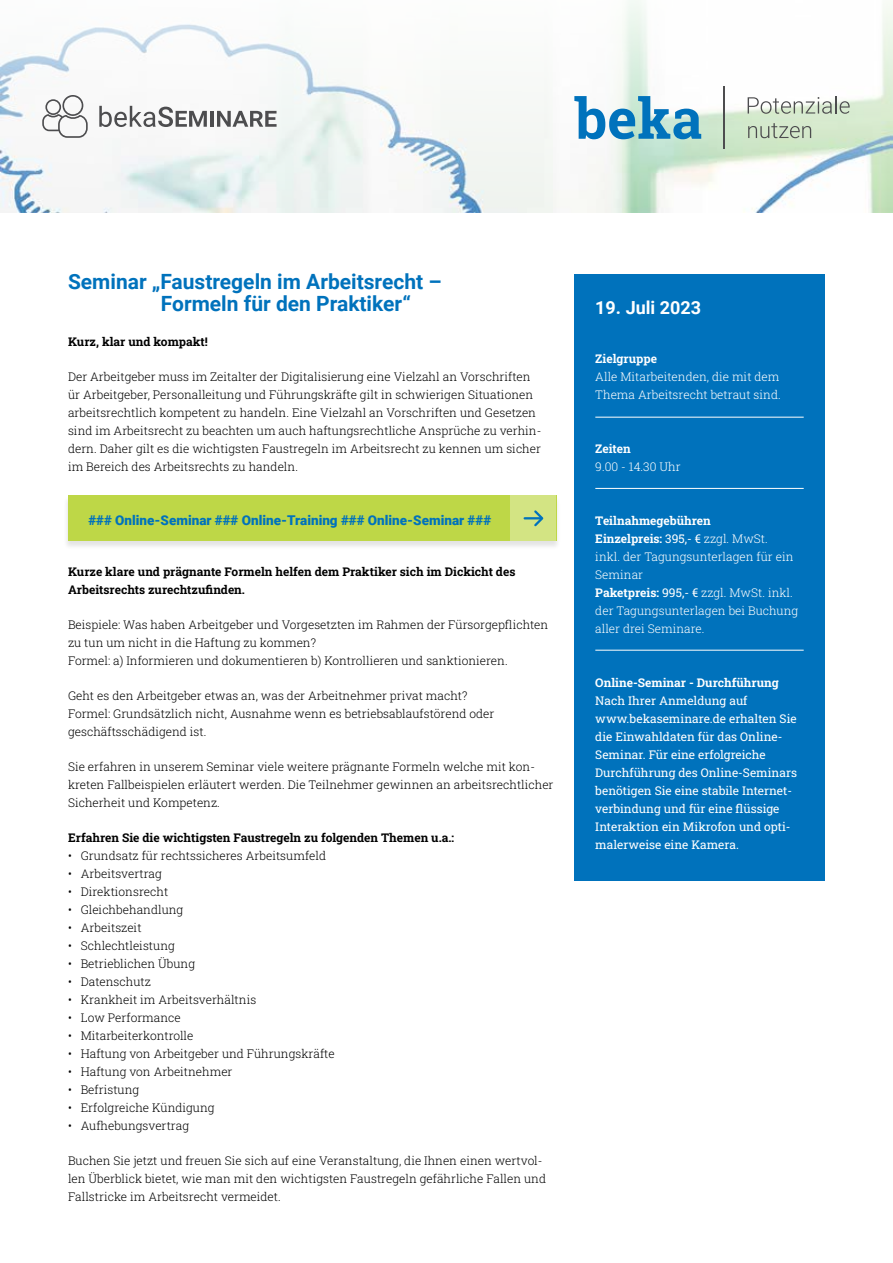
<style>
.page{position:relative;width:893px;height:1263px;background:#fff}
.page>*{position:absolute;margin:0;border:0;box-sizing:border-box;transform-origin:0 0}
.t1{font:700 21px/22.5px "Roboto";color:#0072bc}
.t2{font:700 18px "Roboto";color:#fff}
.t3{font:900 13.5px "Roboto";color:#0072bc}
.t4{font:300 12px/18px "Roboto Slab";color:#000}
.t5{font:12px/18px "Roboto Slab";color:#fff}
.t6{font:300 12px/18px "Roboto Slab";color:#fff}
.t7{font:700 12px/18px "Roboto Slab";color:#000}
.t8{font:700 12px "Roboto Slab";color:#fff}
.s1{font-weight:700}
.s2{font-weight:400}
</style>
<div class="page">
<svg style="left:0;top:0;width:893px;height:213px"></svg>
<svg style="left:574px;top:96px;width:127px;height:43px"></svg>
<hr style="left:724px;top:86px;width:1px;height:63px;background:#4d4d4f">
<svg style="left:748px;top:123px;width:63px;height:15px"></svg>
<svg style="left:748px;top:96px;width:102px;height:18px"></svg>
<svg style="left:99px;top:106px;width:108px;height:21px"></svg>
<hr style="left:210px;top:111px;width:4px;height:16px;background:#4d4d4f">
<svg style="left:217px;top:111px;width:60px;height:16px"></svg>
<svg style="left:42px;top:95px;width:46px;height:43px"></svg>
<div style="left:63px;top:495px;width:498px;height:55px;background:#000;opacity:.11"></div>
<div style="left:68px;top:496px;width:488px;height:45px;background:#bed747"></div>
<div style="left:511px;top:496px;width:45px;height:45px;background:#d3e483"></div>
<svg style="left:525px;top:510px;width:19px;height:17px"></svg>
<div style="left:574px;top:274px;width:251px;height:606px;background:#0072bc"></div>
<hr style="left:595px;top:417px;width:209px;height:1px;background:#fff">
<hr style="left:595px;top:488px;width:209px;height:1px;background:#fff">
<hr style="left:595px;top:650px;width:209px;height:1px;background:#fff">
<h1 class="t1" style="left:161px;top:269px;width:282px;text-indent:-93px">Seminar „Faustregeln im Arbeitsrecht –<br>Formeln für den Praktiker“</h1>
<p class="t7" style="left:68px;top:332px;width:141px">Kurz, klar und kompakt!</p>
<p class="t4" style="left:68px;top:367px;width:475px">Der Arbeitgeber muss im Zeitalter der Digitalisierung eine Vielzahl an Vorschriften ür Arbeitgeber, Personalleitung und Führungskräfte gilt in schwierigen Situationen arbeitsrechtlich kompetent zu handeln. Eine Vielzahl an Vorschriften und Gesetzen sind im Arbeitsrecht zu beachten um auch haftungsrechtliche Ansprüche zu verhin&shy;dern. Daher gilt es die wichtigsten Faustregeln im Arbeitsrecht zu kennen um sicher im Bereich des Arbeitsrechts zu handeln.</p>
<p class="t3" style="left:88px;top:511px;width:404px">### Online-Seminar ### Online-Training ### Online-Seminar ###</p>
<p class="t7" style="left:68px;top:562px;width:449px">Kurze klare und prägnante Formeln helfen dem Praktiker sich im Dickicht des -Arbeitsrechts zurechtzufinden.</p>
<p class="t4" style="left:68px;top:615px;width:482px">Beispiele: Was haben Arbeitgeber und Vorgesetzten im Rahmen der Fürsorgepflichten zu tun um nicht in die Haftung zu kommen?<br>Formel: a) Informieren und dokumentieren b) Kontrollieren und sanktionieren.</p>
<p class="t4" style="left:68px;top:686px;width:428px">Geht es den Arbeitgeber etwas an, was der Arbeitnehmer privat macht?<br>Formel: Grundsätzlich nicht, Ausnahme wenn es betriebsablaufstörend oder geschäftsschädigend ist.</p>
<p class="t4" style="left:68px;top:757px;width:487px">Sie erfahren in unserem Seminar viele weitere prägnante Formeln welche mit kon&shy;kreten Fallbeispielen erläutert werden. Die Teilnehmer gewinnen an arbeitsrechtlicher<br>Sicherheit und Kompetenz.</p>
<p class="t7" style="left:68px;top:828px;width:388px">Erfahren Sie die wichtigsten Faustregeln zu folgenden Themen u.a.:</p>
<p class="t4" style="left:68px;top:846px;width:260px">• Grundsatz für rechtssicheres Arbeitsumfeld</p>
<p class="t4" style="left:68px;top:864px;width:95px">• Arbeitsvertrag</p>
<p class="t4" style="left:68px;top:882px;width:102px">• Direktionsrecht</p>
<p class="t4" style="left:68px;top:900px;width:117px">• Gleichbehandlung</p>
<p class="t4" style="left:68px;top:918px;width:75px">• Arbeitszeit</p>
<p class="t4" style="left:68px;top:936px;width:108px">• Schlechtleistung</p>
<p class="t4" style="left:68px;top:954px;width:129px">• Betrieblichen Übung</p>
<p class="t4" style="left:68px;top:972px;width:84px">• Datenschutz</p>
<p class="t4" style="left:68px;top:990px;width:190px">• Krankheit im Arbeitsverhältnis</p>
<p class="t4" style="left:68px;top:1008px;width:114px">• Low Performance</p>
<p class="t4" style="left:68px;top:1026px;width:127px">• Mitarbeiterkontrolle</p>
<p class="t4" style="left:68px;top:1044px;width:268px">• Haftung von Arbeitgeber und Führungskräfte</p>
<p class="t4" style="left:68px;top:1062px;width:166px">• Haftung von Arbeitnehmer</p>
<p class="t4" style="left:68px;top:1080px;width:73px">• Befristung</p>
<p class="t4" style="left:68px;top:1098px;width:148px">• Erfolgreiche Kündigung</p>
<p class="t4" style="left:68px;top:1116px;width:123px">• Aufhebungsvertrag</p>
<p class="t4" style="left:68px;top:1151px;width:480px">Buchen Sie jetzt und freuen Sie sich auf eine Veranstaltung, die Ihnen einen wertvol&shy;len Überblick bietet, wie man mit den wichtigsten Faustregeln gefährliche Fallen und<br>Fallstricke im Arbeitsrecht vermeidet.</p>
<h2 class="t2" style="left:595px;top:295px;width:107px">19. Juli 2023</h2>
<p class="t8" style="left:595px;top:350px;width:63px">Zielgruppe</p>
<p class="t6" style="left:595px;top:367px;width:187px">Alle Mitarbeitenden, die mit dem<br>Thema Arbeitsrecht betraut sind.</p>
<p class="t8" style="left:595px;top:440px;width:37px">Zeiten</p>
<p class="t6" style="left:595px;top:457px;width:87px">9.00 - 14.30 Uhr</p>
<p class="t6" style="left:595px;top:511px;width:204px"><span class="s1">Teilnahmegebühren<br>Einzelpreis:</span> <span class="s2">395,- €</span> zzgl. MwSt.<br>inkl. der Tagungsunterlagen für ein<br>Seminar<br><span class="s1">Paketpreis:</span> <span class="s2">995,- €</span> zzgl. MwSt. inkl. der Tagungsunterlagen bei Buchung aller drei Seminare.</p>
<p class="t8" style="left:595px;top:674px;width:185px">Online-Seminar - Durchführung</p>
<p class="t5" style="left:595px;top:691px;width:203px">Nach Ihrer Anmeldung auf www.bekaseminare.de erhalten Sie die Einwahldaten für das Online-<br>Seminar. Für eine erfolgreiche<br>Durchführung des Online-Seminars benötigen Sie eine stabile Internet&shy;verbindung und für eine flüssige<br>Interaktion ein Mikrofon und opti&shy;malerweise eine Kamera.</p>
</div>
